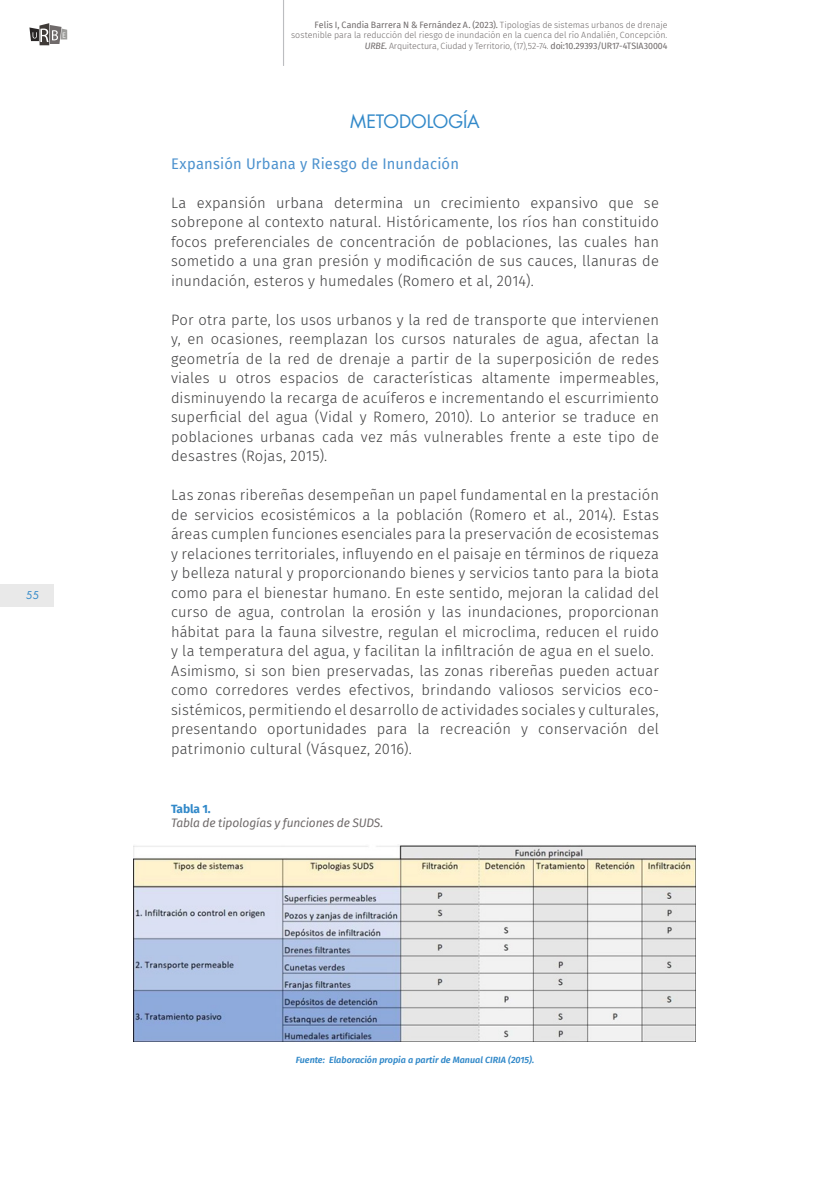
<style>
.page{position:relative;width:830px;height:1191px;background:#fff}
.page>*{position:absolute;margin:0;border:0;box-sizing:border-box;transform-origin:0 0}
.título{font:18px "Futura Std";color:#3289c9}
.t1{font:300 15px/19.5px "Fira Sans";letter-spacing:.01em;color:#3e3e3f;text-align:justify}
.t2{font:15px "Fira Sans";letter-spacing:.01em;color:#4d92ce}
.t3{font:italic 12px "Fira Sans";letter-spacing:-.015em;color:#706b6b}
.t4{font:700 12px "Fira Sans";letter-spacing:-.01em;color:#3289c9}
.t5{font:10.5px "Futura Std";color:#3289c9}
.t6{font:300 9px "Fira Sans";letter-spacing:-.005em;color:#706b6b}
.t7{font:9px "Fira Sans";color:#706b6b}
.pie_de_foto{font:italic 600 9px "Fira Sans";color:#3289c9}
.s1{font-weight:300}
.s2{font-weight:400;font-style:italic}
.s3{font-weight:400}
</style>
<div class="page">
<div style="left:0;top:584px;width:53px;height:22px;background:#e9e9e9"></div>
<img style="left:133px;top:845px;width:562px;height:197px">
<hr style="left:283px;top:0;width:1px;height:66px;background:#bcbdc0">
<svg style="left:29px;top:23px;width:38px;height:22px"></svg>
<p class="t5" style="left:26px;top:588px;width:14px">55</p>
<p class="t7" style="left:314px;top:18px;width:354px">Felis I, Candia Barrera N &amp; Fernández A. (2023). <span class="s1">Tipologías de sistemas urbanos de drenaje</span></p>
<p class="t6" style="left:291px;top:29px;width:377px">sostenible para la reducción del riesgo de inundación en la cuenca del río Andalién, Concepción.</p>
<p class="t6" style="left:364px;top:40px;width:304px"><span class="s2">URBE.</span> Arquitectura, Ciudad y Territorio, (17),52-74. <span class="s3">doi:10.29393/UR17-4TSIA30004</span></p>
<p class="título" style="left:350px;top:109px;width:131px">METODOLOGÍA</p>
<p class="t2" style="left:171px;top:152px;width:289px">Expansión Urbana y Riesgo de Inundación</p>
<p class="t1" style="left:171px;top:193px;width:489px">La expansión urbana determina un crecimiento expansivo que se sobrepone al contexto natural. Históricamente, los ríos han constituido focos preferenciales de concentración de poblaciones, las cuales han sometido a una gran presión y modificación de sus cauces, llanuras de inundación, esteros y humedales (Romero et al, 2014).</p>
<p class="t1" style="left:171px;top:310px;width:489px">Por otra parte, los usos urbanos y la red de transporte que intervienen y, en ocasiones, reemplazan los cursos naturales de agua, afectan la geometría de la red de drenaje a partir de la superposición de redes viales u otros espacios de características altamente impermeables, disminuyendo la recarga de acuíferos e incrementando el escurrimiento superficial del agua (Vidal y Romero, 2010). Lo anterior se traduce en poblaciones urbanas cada vez más vulnerables frente a este tipo de desastres (Rojas, 2015).</p>
<p class="t1" style="left:171px;top:485px;width:489px">Las zonas ribereñas desempeñan un papel fundamental en la prestación de servicios ecosistémicos a la población (Romero et al., 2014). Estas áreas cumplen funciones esenciales para la preservación de ecosistemas y relaciones territoriales, influyendo en el paisaje en términos de riqueza y belleza natural y proporcionando bienes y servicios tanto para la biota como para el bienestar humano. En este sentido, mejoran la calidad del curso de agua, controlan la erosión y las inundaciones, proporcionan hábitat para la fauna silvestre, regulan el microclima, reducen el ruido y la temperatura del agua, y facilitan la infiltración de agua en el suelo.</p>
<p class="t1" style="left:171px;top:661px;width:489px">Asimismo, si son bien preservadas, las zonas ribereñas pueden actuar como corredores verdes efectivos, brindando valiosos servicios eco&shy;sistémicos, permitiendo el desarrollo de actividades sociales y culturales, presentando oportunidades para la recreación y conservación del patrimonio cultural (Vásquez, 2016).</p>
<p class="t4" style="left:171px;top:798px;width:41px">Tabla 1.</p>
<p class="t3" style="left:171px;top:814px;width:214px">Tabla de tipologías y funciones de SUDS.</p>
<p class="pie_de_foto" style="left:296px;top:1052px;width:240px">Fuente: Elaboración propia a partir de Manual CIRIA (2015).</p>
</div>
